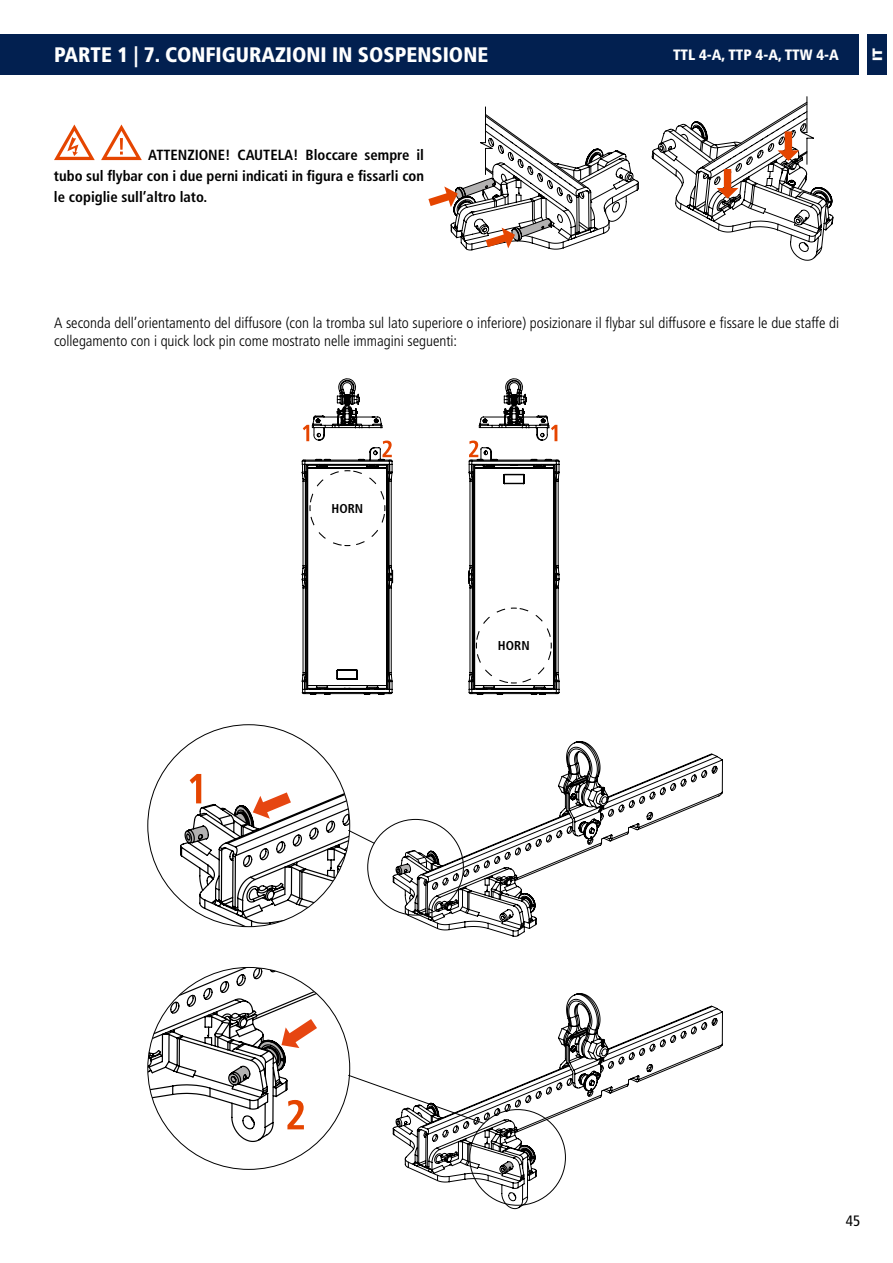
<style>
.page{position:relative;width:893px;height:1263px;background:#fff}
.page>*{position:absolute;margin:0;border:0;box-sizing:border-box;transform-origin:0 0}
.t1{font:900 condensed 21px "Frutiger LT Std";color:#fff}
.t2{font:300 condensed 15px/18px "Frutiger LT Std";color:#000}
.t3{font:900 condensed 15px "Frutiger LT Std";color:#fff}
.t4{font:condensed 15px "Frutiger LT Std";color:#000}
.t5{font:700 condensed 14.7px/21px "Frutiger LT Std";color:#000;text-align:justify}
.t6{font:900 13.5px "Gotham";color:#fff}
.t7{font:700 condensed 12.9px "Frutiger LT Std";color:#000}
</style>
<div class="page">
<div style="left:867px;top:34px;width:20px;height:41px;background:#022050"></div>
<div style="left:0;top:34px;width:859px;height:41px;background:#022050"></div>
<svg style="left:54px;top:124px;width:41px;height:36px"></svg>
<svg style="left:101px;top:124px;width:41px;height:36px"></svg>
<svg style="left:428px;top:106px;width:211px;height:145px"></svg>
<svg style="left:651px;top:96px;width:183px;height:165px"></svg>
<svg style="left:392px;top:741px;width:331px;height:196px"></svg>
<svg style="left:179px;top:725px;width:196px;height:202px"></svg>
<svg style="left:302px;top:378px;width:91px;height:317px"></svg>
<svg style="left:468px;top:378px;width:92px;height:317px"></svg>
<div style="left:486px;top:638px;width:55px;height:15px;background:#fff"></div>
<svg style="left:404px;top:993px;width:319px;height:216px"></svg>
<svg style="left:148px;top:967px;width:337px;height:176px"></svg>
<h1 class="t1" style="left:54px;top:42px;width:436px">PARTE 1 | 7. CONFIGURAZIONI IN SOSPENSIONE</h1>
<p class="t3" style="left:673px;top:46px;width:167px">TTL 4-A, TTP 4-A, TTW 4-A</p>
<p class="t5" style="left:54px;top:144px;width:372px;text-indent:94px">ATTENZIONE! CAUTELA! Bloccare sempre il tubo sul flybar con i due perni indicati in figura e fissarli con le copiglie sull’altro lato.</p>
<p class="t6" style="left:868px;top:61px;width:15px;rotate:-90deg">IT</p>
<p class="t2" style="left:54px;top:314px;width:787px">A seconda dell’orientamento del diffusore (con la tromba sul lato superiore o inferiore) posizionare il flybar sul diffusore e fissare le due staffe di collegamento con i quick lock pin come mostrato nelle immagini seguenti:</p>
<p class="t7" style="left:332px;top:501px;width:33px">HORN</p>
<p class="t7" style="left:498px;top:638px;width:33px">HORN</p>
<p class="t4" style="left:846px;top:1211px;width:16px">45</p>
</div>
